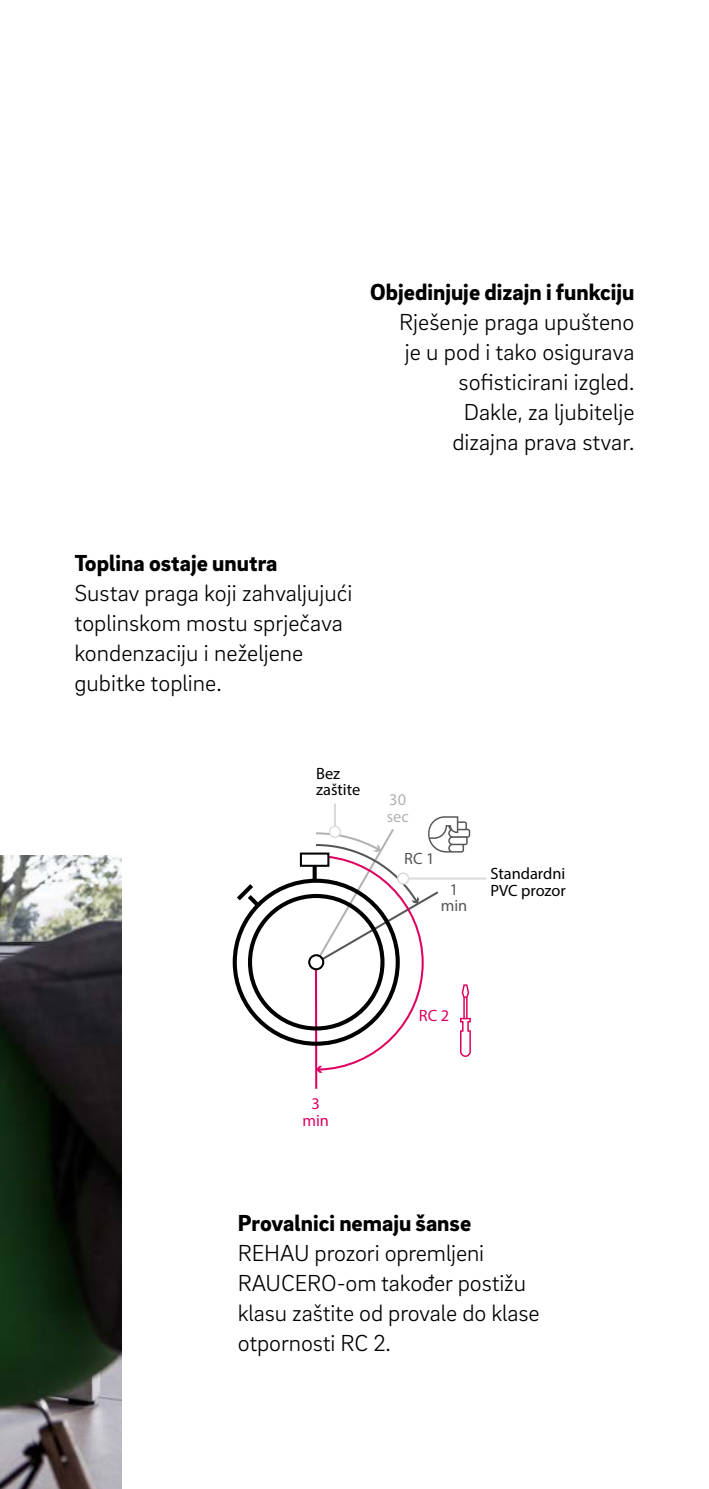
<style>
.page{position:relative;width:709px;height:1489px;background:#fff}
.page>*{position:absolute;margin:0;border:0;box-sizing:border-box;transform-origin:0 0}
._16__Body_text_-_9_5{font:300 23.75px/30px "Brix Sans";color:#000}
._31__Marginal_headli{font:900 23.75px "Brix Sans";color:#000}
._16__Body_text_-_9_5-2{font:900 23.75px "Brix Sans";color:#000}
.t1{font:16.5px/16.5px "Brix Sans";color:#000}
.t2{font:16.5px/16.5px "Brix Sans";color:#565656;text-align:center}
.t3{font:16.5px/16.5px "Brix Sans";color:#dd0060;text-align:center}
.t4{font:16.5px/16.5px "Brix Sans";color:#b1b2b3}
</style>
<div class="page">
<img style="left:0;top:855px;width:121px;height:633px">
<hr style="left:315px;top:962px;width:2px;height:126px;background:#dd0060">
<div style="left:308px;top:954px;width:16px;height:16px;border:2px solid #000;border-radius:50%"></div>
<svg style="left:237px;top:884px;width:26px;height:26px"></svg>
<div style="left:300px;top:852px;width:29px;height:14px;border:2px solid #000"></div>
<svg style="left:312px;top:865px;width:1px;height:15px"></svg>
<hr style="left:334px;top:803px;width:2px;height:29px;background:#dadada">
<hr style="left:403px;top:877px;width:83px;height:2px;background:#dadada">
<svg style="left:313px;top:816px;width:158px;height:256px"></svg>
<p class="_16__Body_text_-_9_5-2" style="left:370px;top:277px;width:266px">Objedinjuje dizajn i funkciju</p>
<p class="_16__Body_text_-_9_5" style="left:399px;top:306px;width:237px;text-align:right">Rješenje praga upušteno je u pod i tako osigurava sofisticirani izgled.</p>
<p class="_16__Body_text_-_9_5" style="left:452px;top:396px;width:184px;text-align:center">Dakle, za ljubitelje dizajna prava stvar.</p>
<p class="_31__Marginal_headli" style="left:74px;top:547px;width:204px">Toplina ostaje unutra</p>
<p class="_16__Body_text_-_9_5" style="left:74px;top:576px;width:279px">Sustav praga koji zahvaljujući toplinskom mostu sprječava kondenzaciju i neželjene gubitke topline.</p>
<p class="t1" style="left:316px;top:764px;width:46px">Bez zaštite</p>
<p class="t4" style="left:387px;top:791px;width:24px">30 sec</p>
<p class="t2" style="left:404px;top:850px;width:32px">RC 1</p>
<p class="t2" style="left:441px;top:880px;width:28px">1 min</p>
<p class="t1" style="left:490px;top:865px;width:77px">Standardni<br>PVC prozor</p>
<p class="t3" style="left:302px;top:1095px;width:28px">3 min</p>
<p class="t3" style="left:419px;top:1006px;width:32px">RC 2</p>
<p class="_31__Marginal_headli" style="left:238px;top:1207px;width:235px">Provalnici nemaju šanse</p>
<p class="_16__Body_text_-_9_5" style="left:238px;top:1236px;width:303px">REHAU prozori opremljeni<br>RAUCERO-om također postižu klasu zaštite od provale do klase otpornosti RC 2.</p>
</div>
